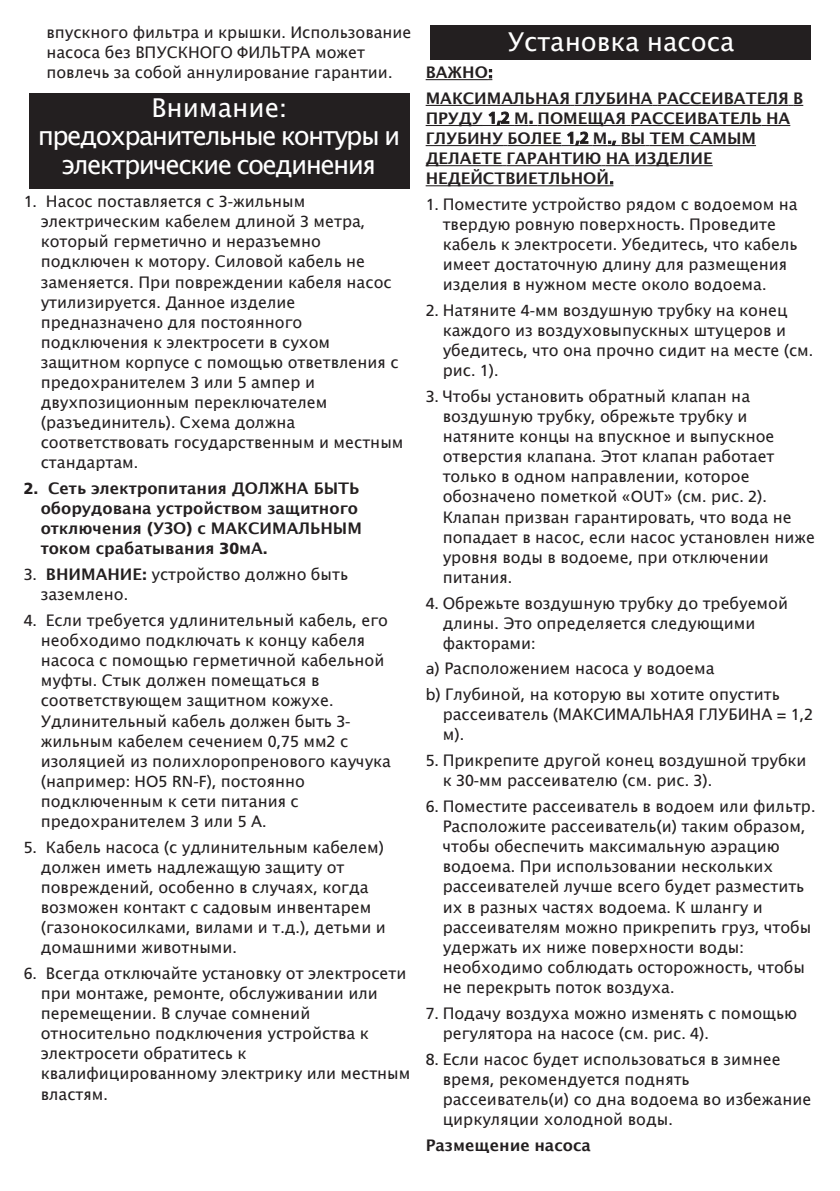
<style>
.page{position:relative;width:840px;height:1191px;background:#fff}
.page>*{position:absolute;margin:0;border:0;box-sizing:border-box;transform-origin:0 0}
.t1{font:26px/28.8px "Lucida Grande";letter-spacing:-.065em;color:#fff;text-align:center}
.t2{font:26px "Lucida Grande";color:#fff}
.t3{font:16px/20px "Lucida Grande";color:#231f20}
.t4{font:700 16px/20px "Lucida Grande";color:#231f20}
.t5{font:16px "Frutiger";color:#231f20}
.s1{font-family:"Frutiger"}
.s2{font-family:"Frutiger";font-weight:900}
.s3{font-weight:700}
.s4{font-family:"Lucida Grande"}
</style>
<div class="page">
<hr style="left:425px;top:79px;width:62px;height:1px;background:#231f20">
<hr style="left:425px;top:105px;width:144px;height:1px;background:#231f20">
<hr style="left:574px;top:105px;width:78px;height:1px;background:#231f20">
<hr style="left:656px;top:105px;width:132px;height:1px;background:#231f20">
<svg style="left:788px;top:105px;width:14px;height:1px"></svg>
<hr style="left:425px;top:125px;width:57px;height:1px;background:#231f20">
<hr style="left:482px;top:125px;width:32px;height:1px;background:#231f20">
<svg style="left:514px;top:125px;width:23px;height:1px"></svg>
<hr style="left:537px;top:125px;width:88px;height:1px;background:#231f20">
<hr style="left:630px;top:125px;width:131px;height:1px;background:#231f20">
<svg style="left:761px;top:125px;width:28px;height:1px"></svg>
<hr style="left:425px;top:145px;width:78px;height:1px;background:#231f20">
<hr style="left:507px;top:145px;width:54px;height:1px;background:#231f20">
<hr style="left:561px;top:145px;width:31px;height:1px;background:#231f20">
<svg style="left:592px;top:145px;width:57px;height:1px"></svg>
<hr style="left:649px;top:145px;width:35px;height:1px;background:#231f20">
<hr style="left:689px;top:145px;width:66px;height:1px;background:#231f20">
<hr style="left:425px;top:165px;width:77px;height:1px;background:#231f20">
<hr style="left:506px;top:165px;width:95px;height:1px;background:#231f20">
<svg style="left:601px;top:165px;width:33px;height:1px"></svg>
<hr style="left:634px;top:165px;width:78px;height:1px;background:#231f20">
<hr style="left:425px;top:185px;width:183px;height:1px;background:#231f20">
<div style="left:430px;top:26px;width:380px;height:34px;background:#231f20"></div>
<div style="left:29px;top:93px;width:380px;height:96px;background:#231f20"></div>
<p class="t3" style="left:46px;top:22px;width:366px">впускного фильтра и крышки<span class="s1">.</span> Использование насоса без ВПУСКНОГО ФИЛЬТРА может повлечь за собой аннулирование гарантии<span class="s1">.</span></p>
<h1 class="t1" style="left:38px;top:92px;width:364px">Внимание<span class="s1">: </span>предохранительные контуры и электрические соединения</h1>
<p class="t3" style="left:41px;top:191px;width:364px;text-indent:-17px"><span class="s1">1.</span> Насос поставляется с <span class="s1">3-</span>жильным электрическим кабелем длиной <span class="s1">3</span> метра<span class="s1">, </span>который герметично и неразъемно подключен к мотору<span class="s1">.</span> Силовой кабель не заменяется<span class="s1">.</span> При повреждении кабеля насос утилизируется<span class="s1">.</span> Данное изделие предназначено для постоянного подключения к электросети в сухом защитном корпусе с помощью ответвления с предохранителем <span class="s1">3</span> или <span class="s1">5</span> ампер и двухпозиционным переключателем <span class="s1">(</span>разъединитель<span class="s1">).</span> Схема должна соответствовать государственным и местным стандартам<span class="s1">.</span></p>
<p class="t4" style="left:41px;top:478px;width:322px;text-indent:-17px"><span class="s2">2.</span> Сеть электропитания ДОЛЖНА БЫТЬ оборудована устройством защитного отключения <span class="s2">(</span>УЗО<span class="s2">)</span> с МАКСИМАЛЬНЫМ током срабатывания <span class="s2">30</span>мА<span class="s2">.</span></p>
<p class="t3" style="left:41px;top:564px;width:308px;text-indent:-17px"><span class="s1">3.</span> <span class="s3">ВНИМАНИЕ</span><span class="s2">:</span> устройство должно быть заземлено<span class="s1">.</span></p>
<p class="t3" style="left:41px;top:610px;width:351px;text-indent:-17px"><span class="s1">4.</span> Если требуется удлинительный кабель<span class="s1">,</span> его необходимо подключать к концу кабеля насоса с помощью герметичной кабельной муфты<span class="s1">.</span> Стык должен помещаться в соответствующем защитном кожухе<span class="s1">.<br></span>Удлинительный кабель должен быть <span class="s1">3- </span>жильным кабелем сечением <span class="s1">0,75</span> мм<span class="s1">2</span> с изоляцией из полихлоропренового каучука <span class="s1">(</span>например<span class="s1">: HO5 RN-F),</span> постоянно подключенным к сети питания с предохранителем <span class="s1">3</span> или <span class="s1">5</span> А<span class="s1">.</span></p>
<p class="t3" style="left:41px;top:836px;width:346px;text-indent:-17px"><span class="s1">5.</span> Кабель насоса <span class="s1">(</span>с удлинительным кабелем<span class="s1">) </span>должен иметь надлежащую защиту от повреждений<span class="s1">,</span> особенно в случаях<span class="s1">,</span> когда возможен контакт с садовым инвентарем <span class="s1">(</span>газонокосилками<span class="s1">,</span> вилами и т<span class="s1">.</span>д<span class="s1">.),</span> детьми и домашними животными<span class="s1">.</span></p>
<p class="t3" style="left:41px;top:963px;width:371px;text-indent:-17px"><span class="s1">6.</span> Всегда отключайте установку от электросети при монтаже<span class="s1">,</span> ремонте<span class="s1">,</span> обслуживании или перемещении<span class="s1">.</span> В случае сомнений относительно подключения устройства к электросети обратитесь к квалифицированному электрику или местным властям<span class="s1">.</span></p>
<h1 class="t2" style="left:507px;top:26px;width:228px">Установка насоса</h1>
<p class="t4" style="left:425px;top:59px;width:379px;line-height:25.8px">ВАЖНО<span class="s1">:<br></span>МАКСИМАЛЬНАЯ ГЛУБИНА РАССЕИВАТЕЛЯ В</p>
<p class="t4" style="left:425px;top:108px;width:366px">ПРУДУ <span class="s1">1,2</span> М<span class="s1">.</span> ПОМЕЩАЯ РАССЕИВАТЕЛЬ НА<br>ГЛУБИНУ БОЛЕЕ <span class="s1">1,2</span> М<span class="s1">.,</span> ВЫ ТЕМ САМЫМ<br>ДЕЛАЕТЕ ГАРАНТИЮ НА ИЗДЕЛИЕ<br>НЕДЕЙСТВИЕТЛЬНОЙ<span class="s1">.</span></p>
<p class="t3" style="left:442px;top:194px;width:356px;text-indent:-17px"><span class="s1">1.</span> Поместите устройство рядом с водоемом на твердую ровную поверхность<span class="s1">.</span> Проведите кабель к электросети<span class="s1">.</span> Убедитесь<span class="s1">,</span> что кабель имеет достаточную длину для размещения изделия в нужном месте около водоема<span class="s1">.</span></p>
<p class="t3" style="left:442px;top:300px;width:372px;text-indent:-17px"><span class="s1">2.</span> Натяните <span class="s1">4-</span>мм воздушную трубку на конец каждого из воздуховыпускных штуцеров и убедитесь<span class="s1">,</span> что она прочно сидит на месте <span class="s1">(</span>см<span class="s1">.</span></p>
<p class="t5" style="left:442px;top:364px;width:57px"><span class="s4">рис</span>. 1).</p>
<p class="t3" style="left:442px;top:386px;width:373px;text-indent:-17px"><span class="s1">3.</span> Чтобы установить обратный клапан на воздушную трубку<span class="s1">,</span> обрежьте трубку и натяните концы на впускное и выпускное отверстия клапана<span class="s1">.</span> Этот клапан работает только в одном направлении<span class="s1">,</span> которое обозначено пометкой <span class="s1">«OUT» (</span>см<span class="s1">.</span> рис<span class="s1">. 2).<br></span>Клапан призван гарантировать<span class="s1">,</span> что вода не попадает в насос<span class="s1">,</span> если насос установлен ниже уровня воды в водоеме<span class="s1">,</span> при отключении питания<span class="s1">.</span></p>
<p class="t3" style="left:442px;top:592px;width:347px;text-indent:-17px"><span class="s1">4.</span> Обрежьте воздушную трубку до требуемой длины<span class="s1">.</span> Это определяется следующими факторами<span class="s1">:</span></p>
<p class="t3" style="left:425px;top:655px;width:355px;line-height:25.8px"><span class="s1">a)</span> Расположением насоса у водоема<br><span class="s1">b)</span> Глубиной<span class="s1">,</span> на которую вы хотите опустить</p>
<p class="t3" style="left:442px;top:704px;width:372px">рассеиватель <span class="s1">(</span>МАКСИМАЛЬНАЯ ГЛУБИНА <span class="s1">= 1,2</span></p>
<p class="t5" style="left:442px;top:728px;width:23px"><span class="s4">м</span>).</p>
<p class="t3" style="left:442px;top:750px;width:365px;text-indent:-17px"><span class="s1">5.</span> Прикрепите другой конец воздушной трубки к <span class="s1">30-</span>мм рассеивателю <span class="s1">(</span>см<span class="s1">.</span> рис<span class="s1">. 3).</span></p>
<p class="t3" style="left:442px;top:796px;width:374px;text-indent:-17px"><span class="s1">6.</span> Поместите рассеиватель в водоем или фильтр<span class="s1">.<br></span>Расположите рассеиватель<span class="s1">(</span>и<span class="s1">)</span> таким образом<span class="s1">, </span>чтобы обеспечить максимальную аэрацию водоема<span class="s1">.</span> При использовании нескольких рассеивателей лучше всего будет разместить их в разных частях водоема<span class="s1">.</span> К шлангу и рассеивателям можно прикрепить груз<span class="s1">,</span> чтобы удержать их ниже поверхности воды<span class="s1">: </span>необходимо соблюдать осторожность<span class="s1">,</span> чтобы не перекрыть поток воздуха<span class="s1">.</span></p>
<p class="t3" style="left:442px;top:1002px;width:356px;text-indent:-17px"><span class="s1">7.</span> Подачу воздуха можно изменять с помощью регулятора на насосе <span class="s1">(</span>см<span class="s1">.</span> рис<span class="s1">. 4).</span></p>
<p class="t3" style="left:442px;top:1048px;width:370px;text-indent:-17px"><span class="s1">8.</span> Если насос будет использоваться в зимнее время<span class="s1">,</span> рекомендуется поднять рассеиватель<span class="s1">(</span>и<span class="s1">)</span> со дна водоема во избежание циркуляции холодной воды<span class="s1">.</span></p>
<p class="t4" style="left:425px;top:1134px;width:167px">Размещение насоса</p>
</div>
